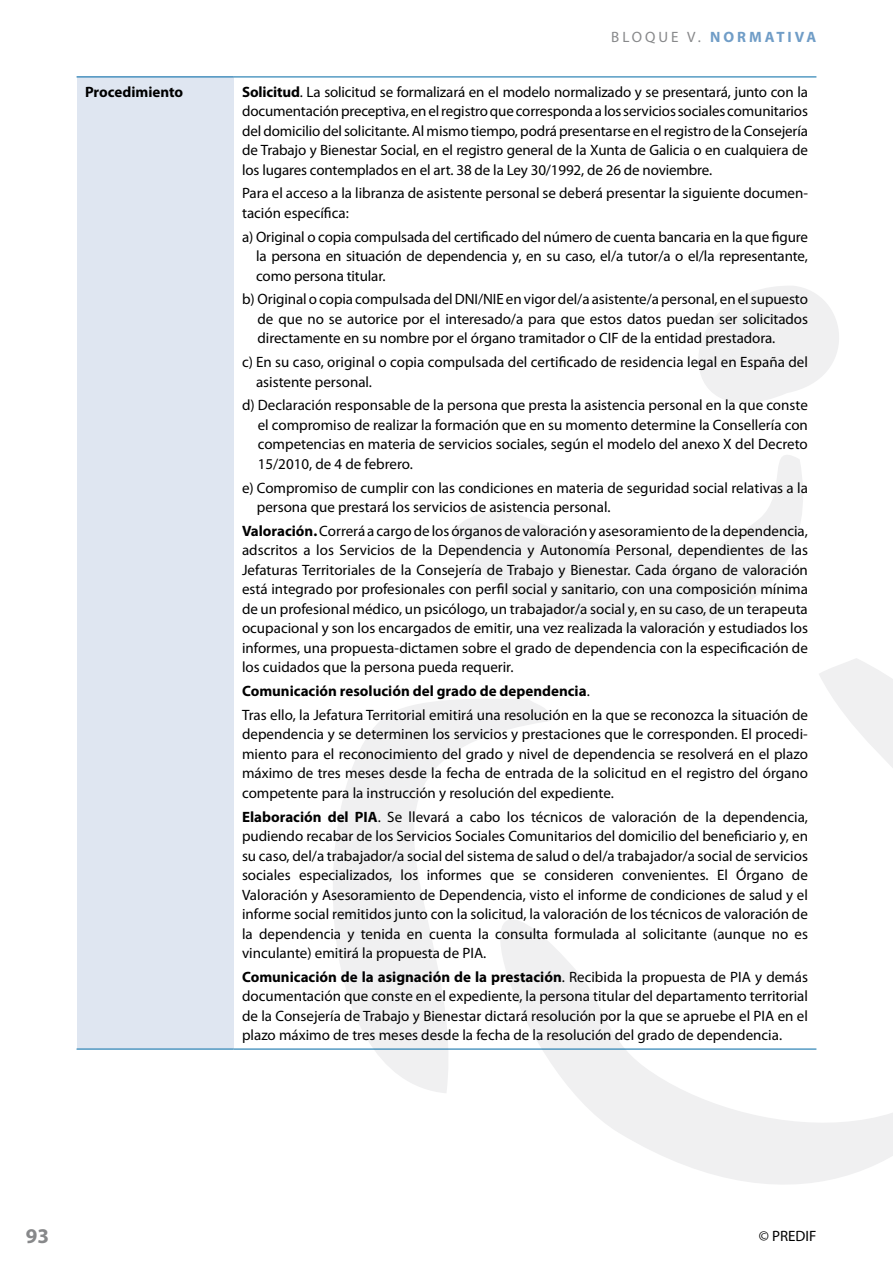
<style>
.page{position:relative;width:893px;height:1263px;background:#fff}
.page>*{position:absolute;margin:0;border:0;box-sizing:border-box;transform-origin:0 0}
.t1{font:700 21px "Myriad Pro";color:#87888a}
.t2{font:15px/19.5px "Myriad Pro";color:#000;text-align:justify}
.t3{font:700 15px "Myriad Pro";letter-spacing:.2em;color:#709dc7}
.t4{font:700 15px "Myriad Pro";color:#000}
.s1{font-weight:400;color:#87888a}
.s2{font-weight:700}
</style>
<div class="page">
<svg style="left:304px;top:701px;width:133px;height:391px;fill:#f0f0f1"></svg>
<svg style="left:437px;top:658px;width:456px;height:526px"></svg>
<svg style="left:437px;top:455px;width:397px;height:212px"></svg>
<svg style="left:699px;top:286px;width:140px;height:117px"></svg>
<div style="left:77px;top:77px;width:157px;height:972px;background:#dfe6f1"></div>
<hr style="left:77px;top:77px;width:157px;height:1px;background:#0069a6">
<hr style="left:234px;top:77px;width:582px;height:1px;background:#0069a6">
<hr style="left:77px;top:1049px;width:157px;height:1px;background:#0069a6">
<hr style="left:234px;top:1049px;width:582px;height:1px;background:#0069a6">
<p class="t3" style="left:611px;top:27px;width:207px"><span class="s1">BLOQUE V.</span> NORMATIVA</p>
<p class="t4" style="left:85px;top:82px;width:100px">Procedimiento</p>
<p class="t2" style="left:242px;top:82px;width:567px"><span class="s2">Solicitud</span>. La solicitud se formalizará en el modelo normalizado y se presentará, junto con la documentación preceptiva, en el registro que corresponda a los servicios sociales comunitarios del domicilio del solicitante. Al mismo tiempo, podrá presentarse en el registro de la Consejería de Trabajo y Bienestar Social, en el registro general de la Xunta de Galicia o en cualquiera de los lugares contemplados en el art. 38 de la Ley 30/1992, de 26 de noviembre.</p>
<p class="t2" style="left:242px;top:183px;width:567px">Para el acceso a la libranza de asistente personal se deberá presentar la siguiente documen&shy;tación específica:</p>
<p class="t2" style="left:256px;top:227px;width:553px;text-indent:-14px">a) Original o copia compulsada del certificado del número de cuenta bancaria en la que figure la persona en situación de dependencia y, en su caso, el/a tutor/a o el/la representante, como persona titular.</p>
<p class="t2" style="left:258px;top:289px;width:552px;text-indent:-16px">b) Original o copia compulsada del DNI/NIE en vigor del/a asistente/a personal, en el supuesto de que no se autorice por el interesado/a para que estos datos puedan ser solicitados directamente en su nombre por el órgano tramitador o CIF de la entidad prestadora.</p>
<p class="t2" style="left:256px;top:352px;width:553px;text-indent:-14px">c) En su caso, original o copia compulsada del certificado de residencia legal en España del asistente personal.</p>
<p class="t2" style="left:258px;top:395px;width:552px;text-indent:-16px">d) Declaración responsable de la persona que presta la asistencia personal en la que conste el compromiso de realizar la formación que en su momento determine la Consellería con competencias en materia de servicios sociales, según el modelo del anexo X del Decreto 15/2010, de 4 de febrero.</p>
<p class="t2" style="left:257px;top:478px;width:553px;text-indent:-15px">e) Compromiso de cumplir con las condiciones en materia de seguridad social relativas a la persona que prestará los servicios de asistencia personal.</p>
<p class="t2" style="left:242px;top:521px;width:567px"><span class="s2">Valoración.</span> Correrá a cargo de los órganos de valoración y asesoramiento de la dependencia, adscritos a los Servicios de la Dependencia y Autonomía Personal, dependientes de las Jefaturas Territoriales de la Consejería de Trabajo y Bienestar. Cada órgano de valoración está integrado por profesionales con perfil social y sanitario, con una composición mínima de un profesional médico, un psicólogo, un trabajador/a social y, en su caso, de un terapeuta ocupacional y son los encargados de emitir, una vez realizada la valoración y estudiados los informes, una propuesta-dictamen sobre el grado de dependencia con la especificación de los cuidados que la persona pueda requerir.</p>
<p class="t2" style="left:242px;top:679px;width:567px;line-height:23.7px"><span class="s2">Comunicación resolución del grado de dependencia</span>.<br>Tras ello, la Jefatura Territorial emitirá una resolución en la que se reconozca la situación de</p>
<p class="t2" style="left:242px;top:724px;width:567px">dependencia y se determinen los servicios y prestaciones que le corresponden. El procedi&shy;miento para el reconocimiento del grado y nivel de dependencia se resolverá en el plazo máximo de tres meses desde la fecha de entrada de la solicitud en el registro del órgano competente para la instrucción y resolución del expediente.</p>
<p class="t2" style="left:242px;top:807px;width:567px"><span class="s2">Elaboración del PIA</span>. Se llevará a cabo los técnicos de valoración de la dependencia, pudiendo recabar de los Servicios Sociales Comunitarios del domicilio del beneficiario y, en su caso, del/a trabajador/a social del sistema de salud o del/a trabajador/a social de servicios sociales especializados, los informes que se consideren convenientes. El Órgano de Valoración y Asesoramiento de Dependencia, visto el informe de condiciones de salud y el informe social remitidos junto con la solicitud, la valoración de los técnicos de valoración de la dependencia y tenida en cuenta la consulta formulada al solicitante (aunque no es vinculante) emitirá la propuesta de PIA.</p>
<p class="t2" style="left:242px;top:967px;width:567px"><span class="s2">Comunicación de la asignación de la prestación</span>. Recibida la propuesta de PIA y demás documentación que conste en el expediente, la persona titular del departamento territorial de la Consejería de Trabajo y Bienestar dictará resolución por la que se apruebe el PIA en el plazo máximo de tres meses desde la fecha de la resolución del grado de dependencia.</p>
<h1 class="t1" style="left:26px;top:1222px;width:25px">93</h1>
<p class="t2" style="left:759px;top:1226px;width:59px">© PREDIF</p>
</div>
